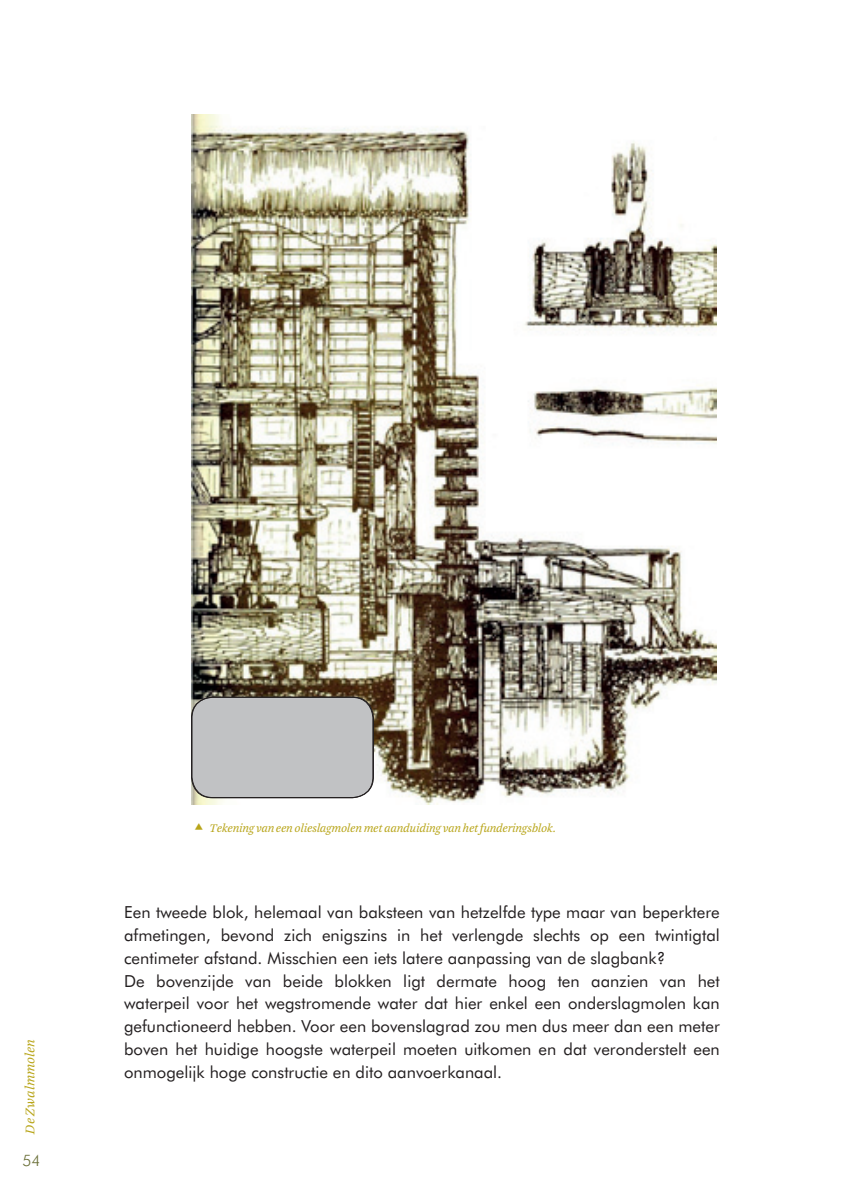
<style>
.page{position:relative;width:844px;height:1191px;background:#fff}
.page>*{position:absolute;margin:0;border:0;box-sizing:border-box;transform-origin:0 0}
.t1{font:16.62px/22.8px "Futura BT";color:#231f20}
.t2{font:300 15.75px "Futura BT";color:#696e36}
.t3{font:italic 14px "Arnhem Blond";color:#b8a519}
.t4{font:italic 12.25px "Arnhem Blond";letter-spacing:-.025em;color:#b8a519}
</style>
<div class="page">
<img style="left:191px;top:114px;width:525px;height:690px">
<div style="left:191px;top:697px;width:182px;height:101px;background:#c1c2c4"></div>
<div style="left:191px;top:697px;width:182px;height:101px;border:1px solid #231f20;border-radius:21px"></div>
<p class="t3" style="left:22px;top:1133px;width:96px;rotate:-90deg">De Zwalmmolen</p>
<p class="t2" style="left:23px;top:1151px;width:20px">54</p>
<p class="t4" style="left:210px;top:821px;width:347px">Tekening van een olieslagmolen met aanduiding van het funderingsblok.</p>
<p class="t1" style="left:124px;top:901px;width:597px">Een tweede blok, helemaal van baksteen van hetzelfde type maar van beperktere afmetingen, bevond zich enigszins in het verlengde slechts op een twintigtal centimeter afstand. Misschien een iets latere aanpassing van de slagbank?<br>De bovenzijde van beide blokken ligt dermate hoog ten aanzien van het waterpeil voor het wegstromende water dat hier enkel een onderslagmolen kan gefunctioneerd hebben. Voor een bovenslagrad zou men dus meer dan een meter boven het huidige hoogste waterpeil moeten uitkomen en dat veronderstelt een onmogelijk hoge constructie en dito aanvoerkanaal.</p>
</div>
